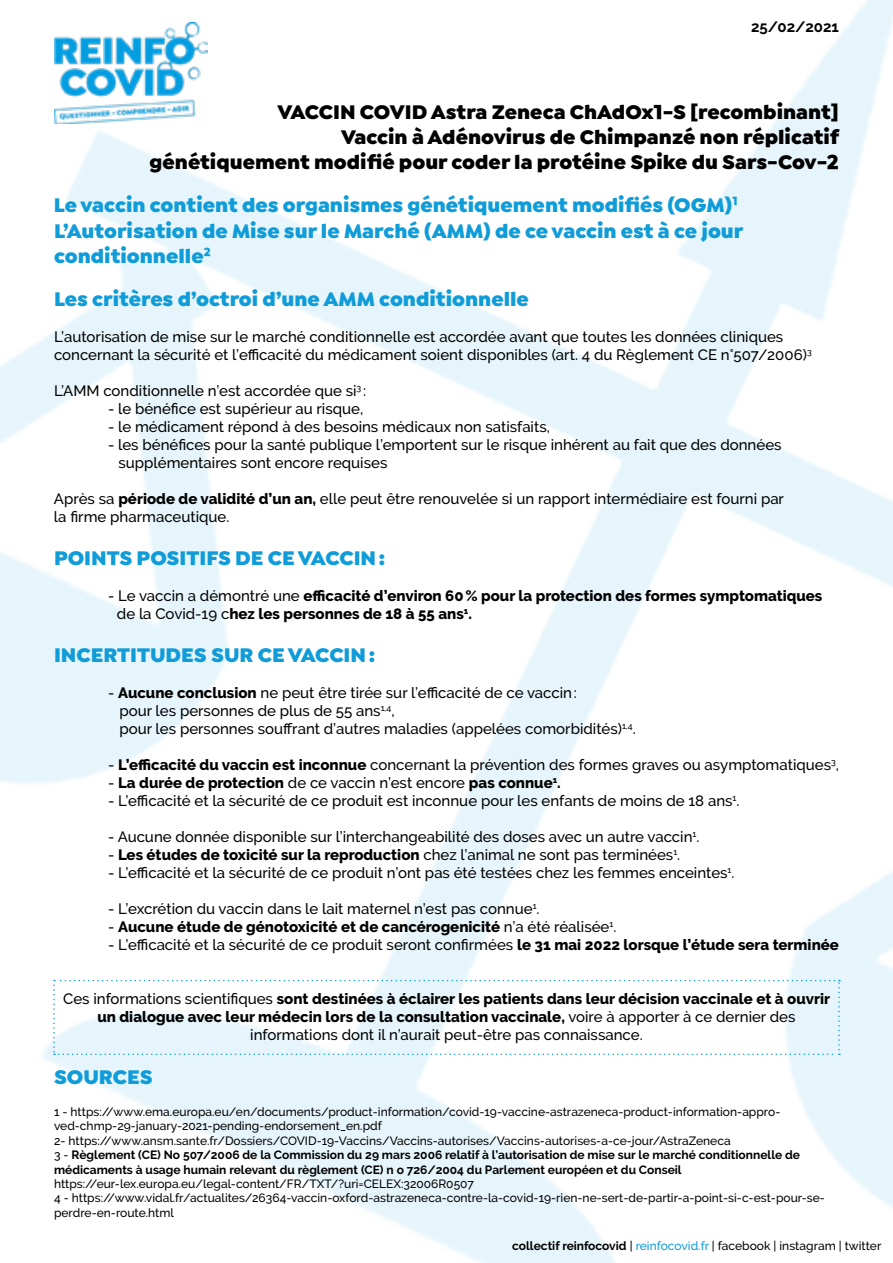
<style>
.page{position:relative;width:893px;height:1263px;background:#fff}
.page>*{position:absolute;margin:0;border:0;box-sizing:border-box;transform-origin:0 0}
.t1{font:900 21px/25.2px "Isidora Sans";color:#0f9cd8}
.t2{font:900 21px/25.2px "Isidora Sans";color:#000;text-align:right}
.t3{font:500 15px/18px "Raleway";color:#000}
.t4{font:800 15px/18px "Raleway";color:#000}
.t5{font:700 15px "Raleway";color:#000}
.t6{font:500 12px/14.4px "Raleway";color:#000}
.s1{font-weight:800}
.s2{font-weight:500}
.s3{font-weight:700}
.s4{color:#0f9cd8}
</style>
<div class="page">
<img style="left:0;top:0;width:893px;height:1263px">
<img style="left:54px;top:22px;width:153px;height:102px">
<svg style="left:53px;top:980px;width:787px;height:75px"></svg>
<p class="t5" style="left:751px;top:18px;width:89px">25/02/2021</p>
<h1 class="t2" style="left:150px;top:99px;width:691px">VACCIN COVID Astra Zeneca ChAdOx1-S [recombinant]<br>Vaccin à Adénovirus de Chimpanzé non réplicatif<br>génétiquement modifié pour coder la protéine Spike du Sars-Cov-2</h1>
<h1 class="t1" style="left:54px;top:193px;width:691px">Le vaccin contient des organismes génétiquement modifiés (OGM)<sup>1<br></sup>L’Autorisation de Mise sur le Marché (AMM) de ce vaccin est à ce jour conditionnelle<sup>2</sup></h1>
<h1 class="t1" style="left:54px;top:286px;width:476px">Les critères d’octroi d’une AMM conditionnelle</h1>
<p class="t3" style="left:54px;top:328px;width:759px">L’autorisation de mise sur le marché conditionnelle est accordée avant que toutes les données cliniques concernant la sécurité et l’efficacité du médicament soient disponibles (art. 4 du Règlement CE n°507/2006)<sup>3</sup></p>
<p class="t3" style="left:54px;top:382px;width:314px">L’AMM conditionnelle n’est accordée que si<sup>3</sup> :</p>
<p class="t3" style="left:108px;top:400px;width:257px">- le bénéfice est supérieur au risque,</p>
<p class="t3" style="left:108px;top:418px;width:443px">- le médicament répond à des besoins médicaux non satisfaits,</p>
<p class="t3" style="left:119px;top:436px;width:665px;text-indent:-11px">- les bénéfices pour la santé publique l’emportent sur le risque inhérent au fait que des données supplémentaires sont encore requises</p>
<p class="t3" style="left:54px;top:490px;width:732px">Après sa <span class="s1">période de validité d’un an,</span> elle peut être renouvelée si un rapport intermédiaire est fourni par la firme pharmaceutique.</p>
<h1 class="t1" style="left:54px;top:545px;width:333px">POINTS POSITIFS DE CE VACCIN:</h1>
<p class="t4" style="left:117px;top:587px;width:707px;text-indent:-9px"><span class="s2">- Le vaccin a démontré une</span> efficacité d’environ 60% pour la protection des formes symptomatiques <span class="s2">de la Covid-19 c</span>hez les personnes de 18 à 55 ans<sup>1</sup>.</p>
<h1 class="t1" style="left:54px;top:643px;width:323px">INCERTITUDES SUR CE VACCIN:</h1>
<p class="t3" style="left:119px;top:684px;width:518px;text-indent:-11px">- <span class="s1">Aucune conclusion</span> ne peut être tirée sur l’efficacité de ce vaccin:<br>pour les personnes de plus de 55 ans<sup>1,4</sup>,<br>pour les personnes souffrant d’autres maladies (appelées comorbidités)<sup>1,4</sup>.</p>
<p class="t3" style="left:108px;top:756px;width:732px">- <span class="s1">L’efficacité du vaccin est inconnue</span> concernant la prévention des formes graves ou asymptomatiques<sup>3</sup>,</p>
<p class="t4" style="left:108px;top:774px;width:454px"><span class="s2">-</span> La durée de protection <span class="s2">de ce vaccin n’est encore</span> pas connue<sup>1</sup>.</p>
<p class="t3" style="left:108px;top:792px;width:633px">- L’efficacité et la sécurité de ce produit est inconnue pour les enfants de moins de 18 ans<sup>1</sup>.</p>
<p class="t3" style="left:108px;top:828px;width:593px">- Aucune donnée disponible sur l’interchangeabilité des doses avec un autre vaccin<sup>1</sup>.</p>
<p class="t4" style="left:108px;top:846px;width:574px"><span class="s2">-</span> Les études de toxicité sur la reproduction <span class="s2">chez l’animal ne sont pas terminées</span><sup>1</sup><span class="s2">.</span></p>
<p class="t3" style="left:108px;top:864px;width:628px">- L’efficacité et la sécurité de ce produit n’ont pas été testées chez les femmes enceintes<sup>1</sup>.</p>
<p class="t3" style="left:108px;top:900px;width:433px">- L’excrétion du vaccin dans le lait maternel n’est pas connue<sup>1</sup>.</p>
<p class="t4" style="left:108px;top:918px;width:510px"><span class="s2">-</span> Aucune étude de génotoxicité et de cancérogenicité <span class="s2">n’a été réalisée</span><sup>1</sup><span class="s2">.</span></p>
<p class="t3" style="left:108px;top:936px;width:732px">- L’efficacité et la sécurité de ce produit seront confirmées <span class="s1">le 31 mai 2022 lorsque l’étude sera terminée</span></p>
<p class="t4" style="left:63px;top:990px;width:768px;text-align:center"><span class="s2">Ces informations scientifiques</span> sont destinées à éclairer les patients dans leur décision vaccinale et à ouvrir un dialogue avec leur médecin lors de la consultation vaccinale, <span class="s2">voire à apporter à ce dernier des informations dont il n’aurait peut-être pas connaissance.</span></p>
<h1 class="t1" style="left:54px;top:1064px;width:100px">SOURCES</h1>
<p class="t6" style="left:54px;top:1104px;width:748px">1 - https://www.ema.europa.eu/en/documents/product-information/covid-19-vaccine-astrazeneca-product-information-appro&shy;ved-chmp-29-january-2021-pending-endorsement_en.pdf<br>2- https://www.ansm.sante.fr/Dossiers/COVID-19-Vaccins/Vaccins-autorises/Vaccins-autorises-a-ce-jour/AstraZeneca<br>3 - <span class="s3">Règlement (CE) No 507/2006 de la Commission du 29 mars 2006 relatif à l’autorisation de mise sur le marché conditionnelle de médicaments à usage humain relevant du règlement (CE) n o 726/2004 du Parlement européen et du Conseil</span></p>
<p class="t6" style="left:54px;top:1176px;width:772px">https://eur-lex.europa.eu/legal-content/FR/TXT/?uri=CELEX:32006R0507<br>4 - https://www.vidal.fr/actualites/26364-vaccin-oxford-astrazeneca-contre-la-covid-19-rien-ne-sert-de-partir-a-point-si-c-est-pour-se&shy;perdre-en-route.html</p>
<p class="t6" style="left:512px;top:1238px;width:371px"><span class="s3">collectif reinfocovid</span> | <span class="s4">reinfocovid.fr</span> | facebook | instagram | twitter</p>
</div>
